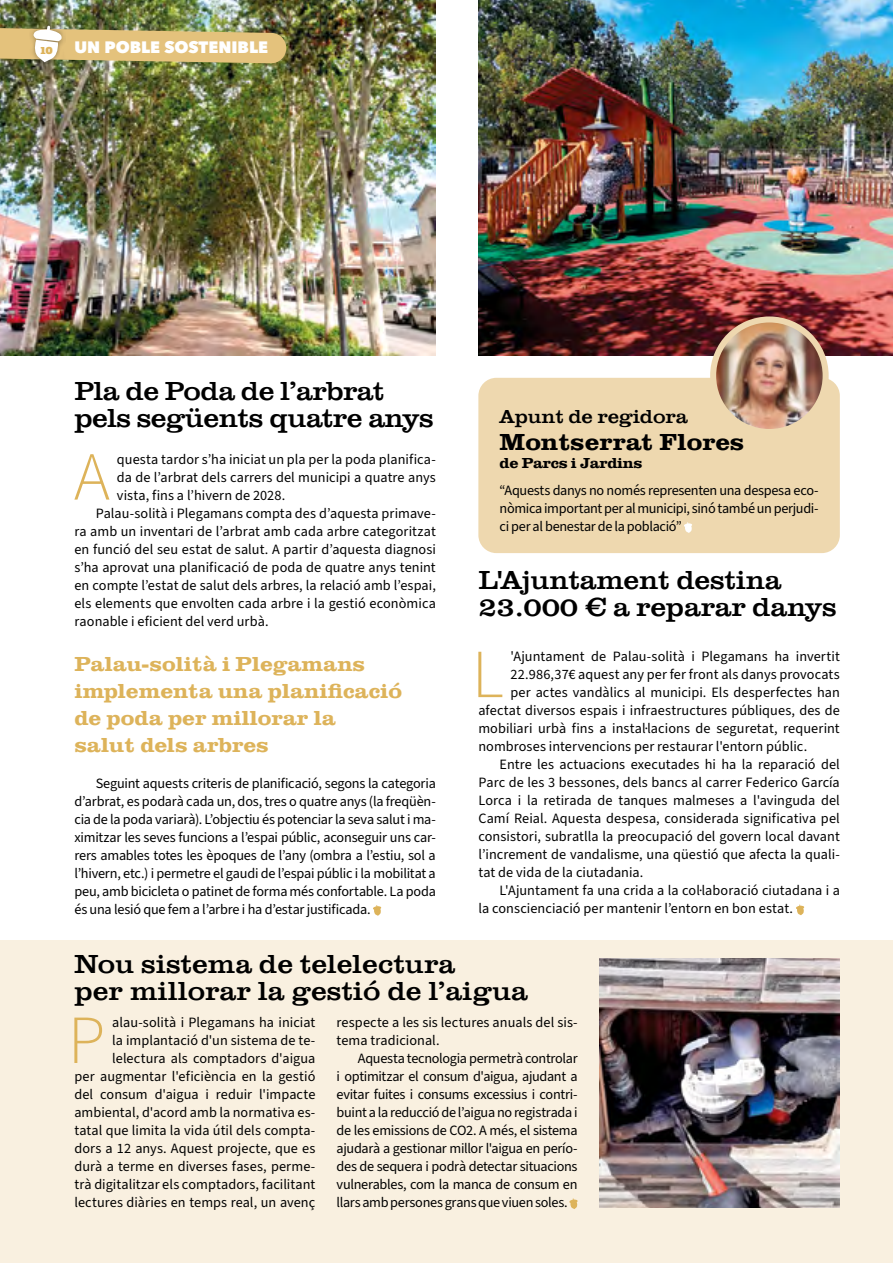
<style>
.page{position:relative;width:893px;height:1263px;background:#fff}
.page>*{position:absolute;margin:0;border:0;box-sizing:border-box;transform-origin:0 0}
.t1{font:300 68.85px "Source Sans Pro";color:#ddb35a}
.t2{font:27px/27px "Clarendon URW Ext Wid";letter-spacing:-.01em;color:#000}
.t3{font:700 24px "Clarendon URW Ext Wid";color:#000}
.t4{font:700 21px/27px "Clarendon URW Ext Wid";color:#ddb35a}
.t5{font:19.5px "Clarendon URW Ext Wid";letter-spacing:-.01em;color:#000}
.t6{font:800 16.5px "Avenir Next";color:#fff}
.t7{font:700 15px "Clarendon URW Ext Wid";letter-spacing:-.02em;color:#000}
.t8{font:14.25px/18px "Source Sans 3";letter-spacing:.005em;color:#000;text-align:justify}
.t9{font:14.25px/18px "Source Sans Pro";letter-spacing:-.025em;color:#000;text-align:justify}
.t10{font:800 12px "Adelle";color:#ddb35a}
</style>
<div class="page">
<img style="left:0;top:0;width:436px;height:355px">
<img style="left:478px;top:0;width:415px;height:355px">
<svg style="left:373px;top:905px;width:8px;height:11px"></svg>
<svg style="left:796px;top:904px;width:8px;height:11px"></svg>
<div style="left:0;top:940px;width:893px;height:323px;background:#f9f0e0"></div>
<svg style="left:569px;top:1198px;width:9px;height:11px"></svg>
<div style="left:478px;top:378px;width:362px;height:175px;background:#eed8af;border-radius:18px"></div>
<svg style="left:684px;top:522px;width:8px;height:11px"></svg>
<img style="left:713px;top:319px;width:113px;height:113px;border-radius:56px">
<div style="left:710px;top:316px;width:119px;height:119px;border:6px solid #eed8af;border-radius:50%"></div>
<img style="left:600px;top:958px;width:240px;height:250px">
<div style="left:29px;top:22px;width:36px;height:45px;background:#000;opacity:.35"></div>
<img style="left:0;top:26px;width:286px;height:37px">
<p class="t10" style="left:40px;top:42px;width:14px">10</p>
<p class="t6" style="left:74px;top:37px;width:195px">UN POBLE SOSTENIBLE</p>
<h2 class="t2" style="left:74px;top:378px;width:361px">Pla de Poda de l’arbrat pels següents quatre anys</h2>
<h3 class="t5" style="left:500px;top:405px;width:190px">Apunt de regidora</h3>
<h3 class="t3" style="left:500px;top:428px;width:246px">Montserrat Flores</h3>
<p class="t7" style="left:500px;top:454px;width:144px">de Parcs i Jardins</p>
<p class="t9" style="left:500px;top:481px;width:320px">“Aquests danys no només representen una despesa eco&shy;nòmica important per al municipi, sinó també un perjudi&shy;ci per al benestar de la població”</p>
<h1 class="t1" style="left:74px;top:431px;width:38px">A</h1>
<p class="t8" style="left:117px;top:450px;width:320px">questa tardor s’ha iniciat un pla per la poda planifica-</p>
<p class="t8" style="left:117px;top:468px;width:320px">da de l’arbrat dels carrers del municipi a quatre anys</p>
<p class="t8" style="left:117px;top:486px;width:170px">vista, fins a l’hivern de 2028.</p>
<p class="t8" style="left:96px;top:504px;width:342px">Palau-solità i Plegamans compta des d’aquesta primave-</p>
<p class="t8" style="left:74px;top:522px;width:363px">ra amb un inventari de l’arbrat amb cada arbre categoritzat</p>
<p class="t8" style="left:74px;top:540px;width:363px">en funció del seu estat de salut. A partir d’aquesta diagnosi</p>
<p class="t8" style="left:74px;top:558px;width:363px">s’ha aprovat una planificació de poda de quatre anys tenint</p>
<p class="t8" style="left:74px;top:576px;width:363px">en compte l’estat de salut dels arbres, la relació amb l’espai,</p>
<p class="t8" style="left:74px;top:594px;width:363px">els elements que envolten cada arbre i la gestió econòmica</p>
<p class="t8" style="left:74px;top:612px;width:196px">raonable i eficient del verd urbà.</p>
<h3 class="t4" style="left:74px;top:650px;width:329px">Palau-solità i Plegamans implementa una planificació de poda per millorar la<br>salut dels arbres</h3>
<p class="t8" style="left:74px;top:774px;width:363px;text-indent:21px">Seguint aquests criteris de planificació, segons la categoria d’arbrat, es podarà cada un, dos, tres o quatre anys (la freqüèn&shy;cia de la poda variarà). L’objectiu és potenciar la seva salut i ma&shy;ximitzar les seves funcions a l’espai públic, aconseguir uns car&shy;rers amables totes les èpoques de l’any (ombra a l’estiu, sol a l’hivern, etc.) i permetre el gaudi de l’espai públic i la mobilitat a peu, amb bicicleta o patinet de forma més confortable. La poda és una lesió que fem a l’arbre i ha d’estar justificada.</p>
<h2 class="t2" style="left:478px;top:566px;width:360px">L'Ajuntament destina<br>23.000 € a reparar danys</h2>
<h1 class="t1" style="left:472px;top:628px;width:34px">L</h1>
<p class="t8" style="left:511px;top:648px;width:331px">'Ajuntament de Palau-solità i Plegamans ha invertit</p>
<p class="t8" style="left:511px;top:666px;width:331px">22.986,37€ aquest any per fer front als danys provocats</p>
<p class="t8" style="left:511px;top:684px;width:331px">per actes vandàlics al municipi. Els desperfectes han</p>
<p class="t8" style="left:478px;top:702px;width:363px">afectat diversos espais i infraestructures públiques, des de</p>
<p class="t8" style="left:478px;top:720px;width:363px">mobiliari urbà fins a instal·lacions de seguretat, requerint</p>
<p class="t8" style="left:478px;top:738px;width:330px">nombroses intervencions per restaurar l'entorn públic.</p>
<p class="t8" style="left:500px;top:756px;width:342px">Entre les actuacions executades hi ha la reparació del</p>
<p class="t8" style="left:478px;top:774px;width:363px">Parc de les 3 bessones, dels bancs al carrer Federico García</p>
<p class="t8" style="left:478px;top:792px;width:363px">Lorca i la retirada de tanques malmeses a l'avinguda del</p>
<p class="t8" style="left:478px;top:810px;width:363px">Camí Reial. Aquesta despesa, considerada significativa pel</p>
<p class="t8" style="left:478px;top:828px;width:363px">consistori, subratlla la preocupació del govern local davant</p>
<p class="t8" style="left:478px;top:846px;width:363px">l’increment de vandalisme, una qüestió que afecta la quali-</p>
<p class="t8" style="left:478px;top:864px;width:167px">tat de vida de la ciutadania.</p>
<p class="t8" style="left:500px;top:882px;width:342px">L'Ajuntament fa una crida a la col·laboració ciutadana i a</p>
<p class="t8" style="left:478px;top:900px;width:316px">la conscienciació per mantenir l’entorn en bon estat.</p>
<h2 class="t2" style="left:74px;top:951px;width:455px">Nou sistema de telelectura<br>per millorar la gestió de l’aigua</h2>
<h1 class="t1" style="left:68px;top:994px;width:39px">P</h1>
<p class="t8" style="left:74px;top:1014px;width:242px;text-align:right">alau-solità i Plegamans ha iniciat<br>la implantació d'un sistema de te&shy;lelectura als comptadors d'aigua<br>per augmentar l'eficiència en la gestió del consum d'aigua i reduir l'impacte ambiental, d'acord amb la normativa es&shy;tatal que limita la vida útil dels compta&shy;dors a 12 anys. Aquest projecte, que es durà a terme en diverses fases, perme&shy;trà digitalitzar els comptadors, facilitant lectures diàries en temps real, un avenç</p>
<p class="t8" style="left:337px;top:1014px;width:242px">respecte a les sis lectures anuals del sis&shy;tema tradicional.</p>
<p class="t8" style="left:337px;top:1050px;width:242px;text-indent:21px">Aquesta tecnologia permetrà controlar i optimitzar el consum d'aigua, ajudant a evitar fuites i consums excessius i contri&shy;buint a la reducció de l’aigua no registrada i de les emissions de CO2. A més, el sistema ajudarà a gestionar millor l'aigua en perío&shy;des de sequera i podrà detectar situacions vulnerables, com la manca de consum en llars amb persones grans que viuen soles.</p>
</div>
